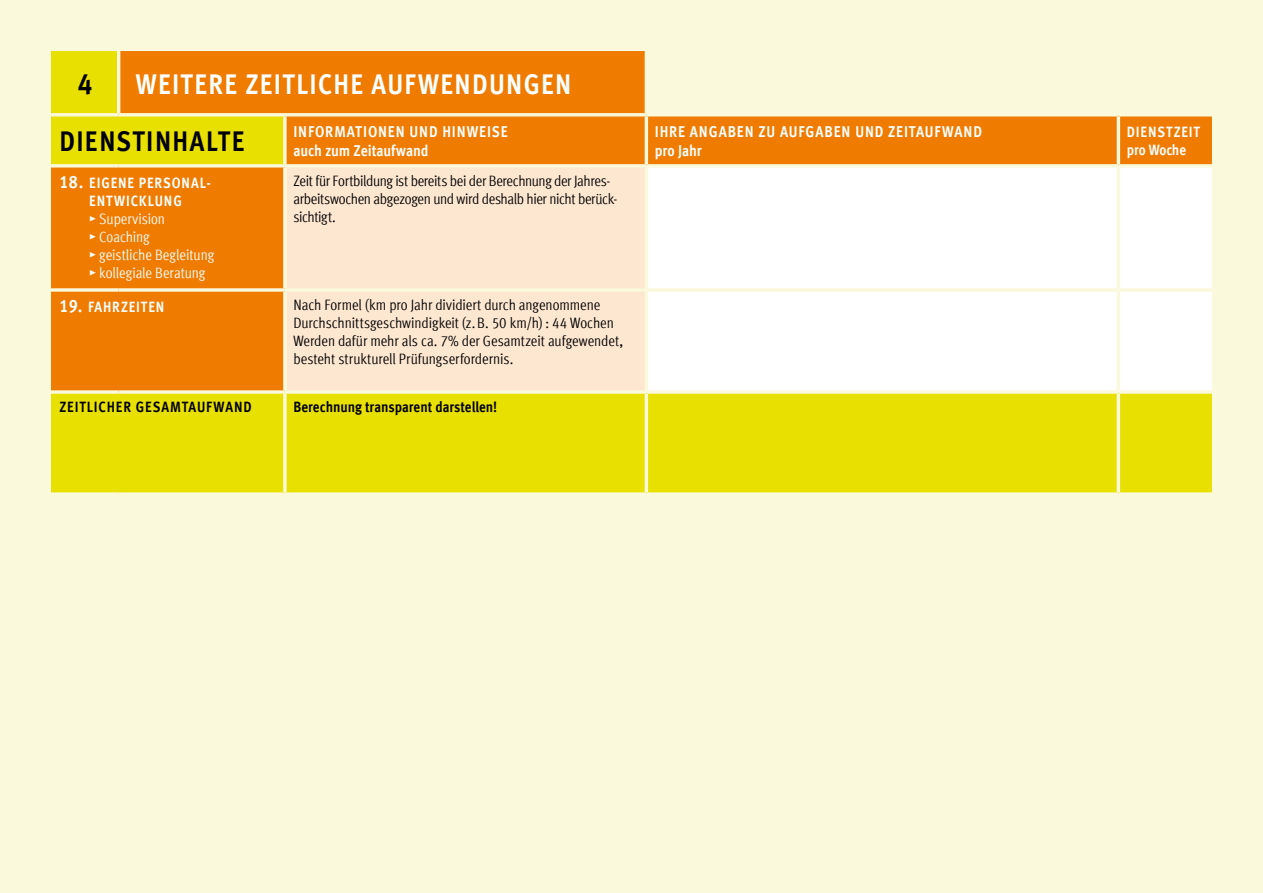
<style>
.page{position:relative;width:1263px;height:893px;background:#fbf9db}
.page>*{position:absolute;margin:0;border:0;box-sizing:border-box;transform-origin:0 0}
.normal_Einlage{font:700 condensed 30px "Meta Offc";color:#000}
.fett_groß_inv{font:700 condensed 28.5px "Meta Offc";letter-spacing:.045em;color:#fff}
.fett_groß_inv-2{font:700 condensed 28.5px "Meta Offc";letter-spacing:.05em;color:#000}
.normal_Einlage-2{font:700 condensed 15.75px "Meta Offc";letter-spacing:.055em;color:#fff}
.normal_Einlage-3{font:700 condensed 15.75px "Meta Offc";letter-spacing:-.005em;color:#fff}
.normal_Einlage-4{font:condensed 15px/18px "Meta Offc";letter-spacing:-.01em;color:#000}
.normal_Einlage-5{font:condensed 15px/18px "Meta Offc";letter-spacing:-.005em;color:#fff}
.fett_groß_inv-3{font:700 condensed 15px/18px "Meta Offc";letter-spacing:.055em;color:#fff}
.normal_Einlage-6{font:700 condensed 15px "Meta Offc";color:#000}
.fett_groß_inv-4{font:700 condensed 15px "Meta Offc";letter-spacing:.055em;color:#000}
.s1{font-size:18px}
</style>
<div class="page">
<svg style="left:51px;top:51px;width:594px;height:62px;background:#ee8700"></svg>
<svg style="left:51px;top:117px;width:1161px;height:375px;background:#eac200"></svg>
<div style="left:287px;top:117px;width:925px;height:47px;background:#ef7c00"></div>
<div style="left:287px;top:168px;width:358px;height:222px;background:#fde7d1"></div>
<div style="left:648px;top:168px;width:564px;height:222px;background:#fff"></div>
<hr style="left:117px;top:51px;width:3px;height:62px;background:#fbf9db">
<svg style="left:51px;top:113px;width:68px;height:4px"></svg>
<svg style="left:119px;top:113px;width:166px;height:4px"></svg>
<svg style="left:285px;top:113px;width:361px;height:4px"></svg>
<svg style="left:283px;top:117px;width:4px;height:47px"></svg>
<svg style="left:646px;top:114px;width:472px;height:3px"></svg>
<hr style="left:645px;top:117px;width:3px;height:47px;background:#fbf9db">
<svg style="left:1118px;top:114px;width:94px;height:3px"></svg>
<hr style="left:1117px;top:117px;width:3px;height:47px;background:#fbf9db">
<svg style="left:51px;top:164px;width:68px;height:4px"></svg>
<svg style="left:119px;top:164px;width:166px;height:4px"></svg>
<svg style="left:285px;top:164px;width:361px;height:4px"></svg>
<svg style="left:283px;top:168px;width:4px;height:120px"></svg>
<svg style="left:646px;top:164px;width:472px;height:4px"></svg>
<hr style="left:645px;top:168px;width:3px;height:120px;background:#fbf9db">
<svg style="left:1118px;top:164px;width:94px;height:4px"></svg>
<hr style="left:1117px;top:168px;width:3px;height:120px;background:#fbf9db">
<svg style="left:51px;top:288px;width:68px;height:4px"></svg>
<svg style="left:119px;top:288px;width:166px;height:4px"></svg>
<hr style="left:285px;top:288px;width:361px;height:4px;background:#fbf9db">
<svg style="left:283px;top:292px;width:4px;height:98px"></svg>
<hr style="left:646px;top:288px;width:472px;height:4px;background:#fbf9db">
<hr style="left:645px;top:292px;width:3px;height:98px;background:#fbf9db">
<hr style="left:1118px;top:288px;width:94px;height:4px;background:#fbf9e2">
<hr style="left:1117px;top:292px;width:3px;height:98px;background:#fbf9db">
<svg style="left:51px;top:390px;width:68px;height:4px"></svg>
<svg style="left:119px;top:390px;width:166px;height:4px"></svg>
<svg style="left:285px;top:390px;width:361px;height:4px"></svg>
<svg style="left:283px;top:394px;width:4px;height:98px"></svg>
<svg style="left:646px;top:390px;width:472px;height:4px"></svg>
<hr style="left:645px;top:394px;width:3px;height:98px;background:#fbf9db">
<svg style="left:1118px;top:390px;width:94px;height:4px"></svg>
<hr style="left:1117px;top:394px;width:3px;height:98px;background:#fbf9db">
<svg style="left:51px;top:492px;width:68px;height:2px"></svg>
<svg style="left:119px;top:492px;width:166px;height:2px"></svg>
<svg style="left:285px;top:492px;width:361px;height:1px"></svg>
<svg style="left:646px;top:492px;width:472px;height:2px"></svg>
<svg style="left:1118px;top:492px;width:94px;height:2px"></svg>
<p class="normal_Einlage" style="left:77px;top:66px;width:16px">4</p>
<p class="fett_groß_inv" style="left:136px;top:67px;width:437px">WEITERE ZEITLICHE AUFWENDUNGEN</p>
<p class="fett_groß_inv-2" style="left:60px;top:124px;width:186px">DIENSTINHALTE</p>
<p class="normal_Einlage-2" style="left:293px;top:122px;width:216px">INFORMATIONEN UND HINWEISE</p>
<p class="normal_Einlage-3" style="left:293px;top:141px;width:137px">auch zum Zeitaufwand</p>
<p class="fett_groß_inv-3" style="left:60px;top:174px;width:153px;text-align:center"><span class="s1">18.</span> EIGENE PERSONAL-<br>ENTWICKLUNG</p>
<p class="normal_Einlage-5" style="left:89px;top:210px;width:77px">▶ Supervision</p>
<p class="normal_Einlage-5" style="left:89px;top:228px;width:126px">▶ Coaching<br>▶ geistliche Begleitung</p>
<p class="normal_Einlage-5" style="left:89px;top:264px;width:118px">▶ kollegiale Beratung</p>
<p class="normal_Einlage-4" style="left:293px;top:172px;width:326px">Zeit für Fortbildung ist bereits bei der Berechnung der Jahres&shy;arbeitswochen abgezogen und wird deshalb hier nicht berück&shy;sichtigt.</p>
<p class="fett_groß_inv-3" style="left:60px;top:298px;width:106px"><span class="s1">19.</span> FAHRZEITEN</p>
<p class="normal_Einlage-4" style="left:293px;top:296px;width:308px">Nach Formel (km pro Jahr dividiert durch angenommene</p>
<p class="normal_Einlage-4" style="left:293px;top:314px;width:322px">Durchschnittsgeschwindigkeit (z.B. 50 km/h) : 44 Wochen</p>
<p class="normal_Einlage-4" style="left:293px;top:332px;width:331px">Werden dafür mehr als ca. 7% der Gesamtzeit aufgewendet,</p>
<p class="normal_Einlage-4" style="left:293px;top:350px;width:221px">besteht strukturell Prüfungserfordernis.</p>
<p class="fett_groß_inv-4" style="left:60px;top:398px;width:193px">ZEITLICHER GESAMTAUFWAND</p>
<p class="normal_Einlage-6" style="left:293px;top:398px;width:205px">Berechnung transparent darstellen!</p>
<p class="normal_Einlage-2" style="left:655px;top:122px;width:329px">IHRE ANGABEN ZU AUFGABEN UND ZEITAUFWAND</p>
<p class="normal_Einlage-2" style="left:655px;top:141px;width:48px">pro Jahr</p>
<p class="fett_groß_inv-3" style="left:1127px;top:123px;width:75px">DIENSTZEIT pro Woche</p>
</div>
